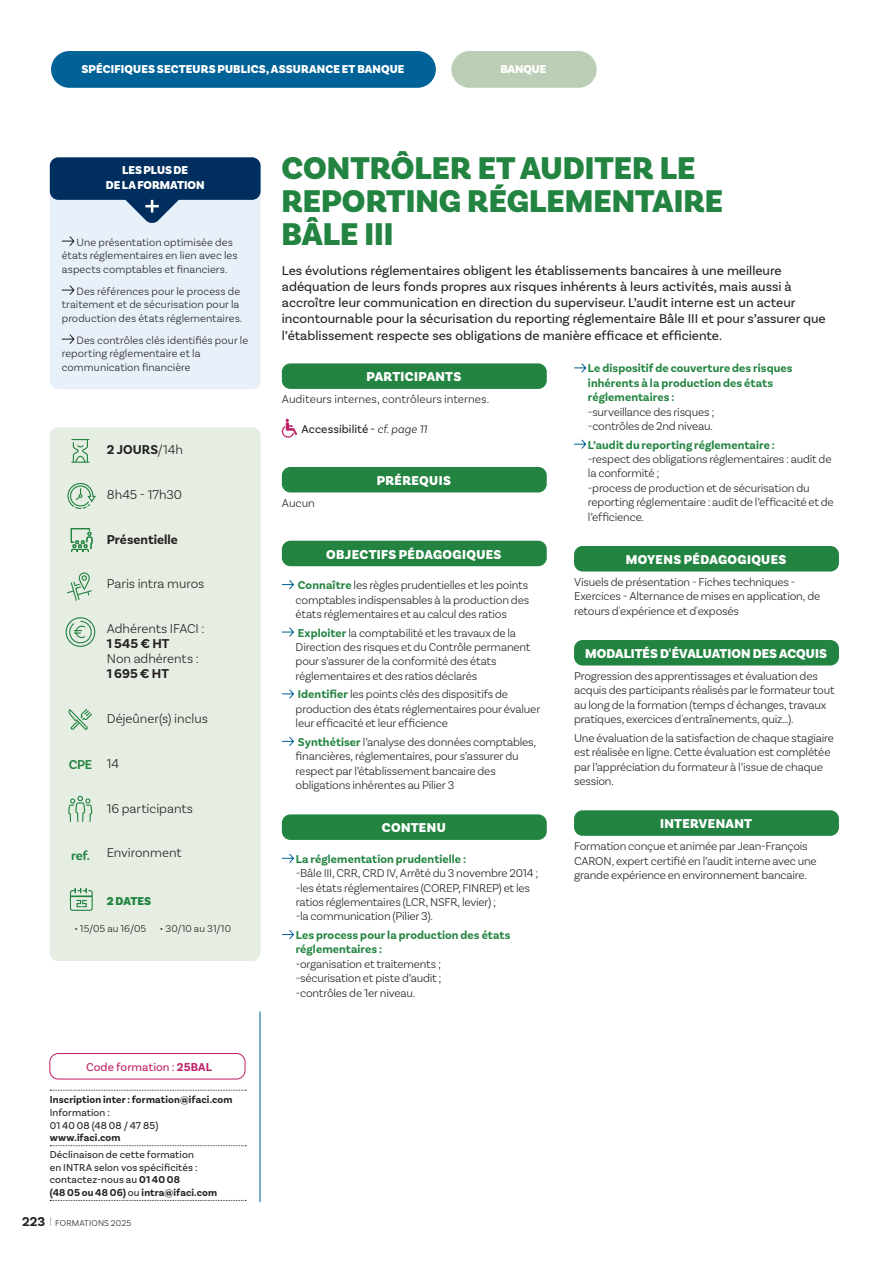
<style>
.page{position:relative;width:893px;height:1263px;background:#fff}
.page>*{position:absolute;margin:0;border:0;box-sizing:border-box;transform-origin:0 0}
.TitreContrInterne{font:900 33px/33px "Basic Sans";color:#228440}
.Chapo2025{font:13.5px/16.2px "Basic Sans";color:#231f20}
.t1{font:300 13.5px/15px "Basic Sans";color:#231f20}
.t2{font:900 13.5px "Basic Sans";letter-spacing:.025em;color:#fff}
.t3{font:900 13.5px "Basic Sans";letter-spacing:.005em;color:#fff}
.t4{font:700 13.5px "Basic Sans";letter-spacing:.005em;color:#231f20}
.t5{font:600 13.5px "Basic Sans";letter-spacing:-.02em;color:#228440}
.TexteCourant2025{font:300 12px/14.4px "Basic Sans";letter-spacing:-.015em;color:#231f20}
.TexteCourant2025-2{font:700 12px/14.4px "Basic Sans";letter-spacing:.01em;color:#228440}
.t6{font:900 12px "Basic Sans";letter-spacing:.01em;color:#fff}
.TexteCourant2025-3{font:300 12px "Basic Sans";letter-spacing:.005em;color:#231f20}
.t7{font:12px "Basic Sans";letter-spacing:.005em;color:#231f20}
.t8{font:12px "Basic Sans";letter-spacing:.005em;color:#bf1f67}
.t9{font:900 12px "Basic Sans";letter-spacing:-.005em;color:#228440}
.t10{font:300 11.25px/13.5px "Basic Sans";letter-spacing:.005em;color:#231f20}
.t11{font:700 10.5px/12.6px "Basic Sans";letter-spacing:.01em;color:#231f20}
.t12{font:10.5px/12.6px "Basic Sans";letter-spacing:.01em;color:#231f20}
.t13{font:300 10.5px "Basic Sans";letter-spacing:.01em;color:#231f20}
.t14{font:300 9px "Basic Sans";letter-spacing:.015em;color:#231f20}
.s1{font-weight:300}
.s2{font-weight:700}
.s3{font-weight:400}
.s4{font-weight:700;font-size:13.5px}
.s5{font-weight:100;font-size:13.5px}
.s6{font-weight:300;font-style:italic}
.s7{font-weight:300;color:#231f20}
.s8{font-weight:700;color:#228440}
</style>
<div class="page">
<div style="left:50px;top:427px;width:211px;height:534px;background:#e6ede2;border-radius:9px"></div>
<hr style="left:260px;top:1011px;width:1px;height:191px;background:#016298">
<svg style="left:50px;top:1090px;width:196px;height:1px"></svg>
<svg style="left:50px;top:1145px;width:196px;height:1px"></svg>
<svg style="left:50px;top:1200px;width:196px;height:1px"></svg>
<div style="left:49px;top:1053px;width:196px;height:26px;border:1px solid #bf1f67;border-radius:9px"></div>
<div style="left:50px;top:157px;width:211px;height:232px;background:#e8f0f9;border-radius:9px"></div>
<div style="left:50px;top:157px;width:211px;height:43px;background:#002e5e;border-radius:9px"></div>
<svg style="left:61px;top:236px;width:14px;height:10px"></svg>
<svg style="left:61px;top:285px;width:14px;height:10px"></svg>
<svg style="left:61px;top:334px;width:14px;height:10px"></svg>
<svg style="left:123px;top:199px;width:58px;height:24px"></svg>
<svg style="left:71px;top:439px;width:18px;height:24px"></svg>
<div style="left:66px;top:617px;width:29px;height:30px;border:1px solid #228440;border-radius:50%"></div>
<svg style="left:69px;top:620px;width:23px;height:24px"></svg>
<svg style="left:69px;top:796px;width:23px;height:26px"></svg>
<svg style="left:68px;top:708px;width:24px;height:22px"></svg>
<div style="left:282px;top:363px;width:265px;height:26px;background:#228440;border-radius:9px"></div>
<svg style="left:282px;top:419px;width:15px;height:19px"></svg>
<div style="left:282px;top:467px;width:265px;height:25px;background:#228440;border-radius:9px"></div>
<div style="left:282px;top:541px;width:265px;height:25px;background:#228440;border-radius:9px"></div>
<svg style="left:281px;top:580px;width:13px;height:10px"></svg>
<svg style="left:281px;top:627px;width:13px;height:10px"></svg>
<svg style="left:281px;top:689px;width:13px;height:10px"></svg>
<svg style="left:281px;top:736px;width:13px;height:10px"></svg>
<div style="left:282px;top:814px;width:265px;height:26px;background:#228440;border-radius:9px"></div>
<svg style="left:281px;top:853px;width:13px;height:10px"></svg>
<svg style="left:281px;top:930px;width:13px;height:10px"></svg>
<svg style="left:574px;top:363px;width:12px;height:10px"></svg>
<svg style="left:574px;top:439px;width:12px;height:10px"></svg>
<div style="left:574px;top:546px;width:265px;height:25px;background:#228440;border-radius:9px"></div>
<div style="left:574px;top:640px;width:265px;height:25px;background:#228440;border-radius:9px"></div>
<div style="left:574px;top:810px;width:265px;height:26px;background:#228440;border-radius:9px"></div>
<svg style="left:67px;top:483px;width:29px;height:118px"></svg>
<div style="left:451px;top:51px;width:146px;height:37px;background:#bcceb5;border-radius:18px"></div>
<div style="left:51px;top:51px;width:385px;height:37px;background:#016298;border-radius:18px"></div>
<svg style="left:69px;top:888px;width:24px;height:23px"></svg>
<p class="t6" style="left:81px;top:62px;width:325px">SPÉCIFIQUES SECTEURS PUBLICS, ASSURANCE ET BANQUE</p>
<p class="t6" style="left:500px;top:62px;width:48px">BANQUE</p>
<p class="t6" style="left:122px;top:163px;width:67px">LES PLUS DE</p>
<p class="t6" style="left:106px;top:177px;width:100px">DE LA FORMATION</p>
<p class="t10" style="left:62px;top:235px;width:177px;text-indent:15px">Une présentation optimisée des états réglementaires en lien avec les aspects comptables et financiers.</p>
<p class="t10" style="left:62px;top:284px;width:182px;text-indent:15px">Des références pour le process de traitement et de sécurisation pour la production des états réglementaires.</p>
<p class="t10" style="left:62px;top:333px;width:188px;text-indent:15px">Des contrôles clés identifiés pour le reporting réglementaire et la communication financière</p>
<p class="t5" style="left:69px;top:757px;width:25px">CPE</p>
<p class="t5" style="left:71px;top:847px;width:20px">ref.</p>
<p class="t4" style="left:107px;top:441px;width:78px">2 JOURS<span class="s1">/14h</span></p>
<p class="t1" style="left:107px;top:487px;width:77px">8h45 - 17h30</p>
<p class="t4" style="left:107px;top:531px;width:73px">Présentielle</p>
<p class="t1" style="left:107px;top:576px;width:99px">Paris intra muros</p>
<p class="t1" style="left:107px;top:621px;width:99px">Adhérents IFACI :<br><span class="s2">1 545 € HT<br></span>Non adhérents :<br><span class="s2">1 695 € HT</span></p>
<p class="t1" style="left:107px;top:711px;width:103px">Déjeûner(s) inclus</p>
<p class="t1" style="left:107px;top:756px;width:14px">14</p>
<p class="t1" style="left:107px;top:800px;width:88px">16 participants</p>
<p class="t1" style="left:107px;top:845px;width:76px">Environment</p>
<p class="t9" style="left:107px;top:894px;width:46px">2 DATES</p>
<p class="t13" style="left:74px;top:922px;width:73px">• 15/05 au 16/05</p>
<p class="t13" style="left:160px;top:922px;width:73px">• 30/10 au 31/10</p>
<p class="t8" style="left:86px;top:1059px;width:127px">Code formation : <span class="s2">25BAL</span></p>
<p class="t11" style="left:50px;top:1093px;width:184px">Inscription inter : formation@ifaci.com<br><span class="s3">Information :<br>01 40 08 (48 08 / 47 85)<br></span>www.ifaci.com</p>
<p class="t12" style="left:50px;top:1148px;width:149px">Déclinaison de cette formation en INTRA selon vos spécificités :</p>
<p class="t11" style="left:50px;top:1173px;width:169px"><span class="s3">contactez-nous au</span> 01 40 08<br>(48 05 ou 48 06) <span class="s3">ou</span> intra@ifaci.com</p>
<p class="t14" style="left:22px;top:1218px;width:111px"><span class="s4">223</span> <span class="s5">I</span> FORMATIONS 2025</p>
<p class="TitreContrInterne" style="left:281px;top:153px;width:443px">CONTRÔLER ET AUDITER LE<br>REPORTING RÉGLEMENTAIRE<br>BÂLE III</p>
<p class="Chapo2025" style="left:282px;top:262px;width:545px">Les évolutions réglementaires obligent les établissements bancaires à une meilleure adéquation de leurs fonds propres aux risques inhérents à leurs activités, mais aussi à accroître leur communication en direction du superviseur. L’audit interne est un acteur incontournable pour la sécurisation du reporting réglementaire Bâle III et pour s’assurer que l’établissement respecte ses obligations de manière efficace et efficiente.</p>
<p class="t2" style="left:366px;top:368px;width:96px">PARTICIPANTS</p>
<p class="TexteCourant2025-3" style="left:282px;top:392px;width:209px">Auditeurs internes, contrôleurs internes.</p>
<p class="t7" style="left:302px;top:422px;width:127px">Accessibilité - <span class="s6">cf. page 11</span></p>
<p class="t2" style="left:377px;top:472px;width:76px">PRÉREQUIS</p>
<p class="TexteCourant2025" style="left:282px;top:495px;width:35px">Aucun</p>
<p class="TexteCourant2025-2" style="left:588px;top:361px;width:206px">Le dispositif de couverture des risques inhérents à la production des états réglementaires :<br><span class="s7">-surveillance des risques ;<br>-contrôles de 2nd niveau.</span></p>
<p class="TexteCourant2025" style="left:588px;top:437px;width:247px"><span class="s8">L’audit du reporting réglementaire :<br></span>-respect des obligations réglementaires : audit de la conformité ;<br>-process de production et de sécurisation du reporting réglementaire : audit de l’efficacité et de l’efficience.</p>
<p class="t2" style="left:626px;top:551px;width:162px">MOYENS PÉDAGOGIQUES</p>
<p class="TexteCourant2025" style="left:574px;top:574px;width:248px">Visuels de présentation - Fiches techniques -<br>Exercices - Alternance de mises en application, de retours d'expérience et d'exposés</p>
<p class="t3" style="left:585px;top:645px;width:243px">MODALITÉS D'ÉVALUATION DES ACQUIS</p>
<p class="TexteCourant2025" style="left:574px;top:668px;width:262px">Progression des apprentissages et évaluation des acquis des participants réalisés par le formateur tout au long de la formation (temps d'échanges, travaux pratiques, exercices d'entraînements, quiz…).</p>
<p class="TexteCourant2025" style="left:574px;top:730px;width:261px">Une évaluation de la satisfaction de chaque stagiaire est réalisée en ligne. Cette évaluation est complétée par l’appréciation du formateur à l’issue de chaque session.</p>
<p class="t2" style="left:660px;top:815px;width:93px">INTERVENANT</p>
<p class="TexteCourant2025" style="left:574px;top:839px;width:244px">Formation conçue et animée par Jean-François<br>CARON, expert certifié en l’audit interne avec une grande expérience en environnement bancaire.</p>
<p class="t2" style="left:326px;top:546px;width:177px">OBJECTIFS PÉDAGOGIQUES</p>
<p class="TexteCourant2025" style="left:296px;top:578px;width:235px;text-align:justify"><span class="s8">Connaître</span> les règles prudentielles et les points comptables indispensables à la production des états réglementaires et au calcul des ratios</p>
<p class="TexteCourant2025" style="left:296px;top:625px;width:236px"><span class="s8">Exploiter</span> la comptabilité et les travaux de la Direction des risques et du Contrôle permanent pour s’assurer de la conformité des états réglementaires et des ratios déclarés</p>
<p class="TexteCourant2025" style="left:296px;top:687px;width:246px"><span class="s8">Identifier</span> les points clés des dispositifs de production des états réglementaires pour évaluer leur efficacité et leur efficience</p>
<p class="TexteCourant2025" style="left:296px;top:734px;width:242px"><span class="s8">Synthétiser</span> l’analyse des données comptables, financières, réglementaires, pour s’assurer du respect par l’établissement bancaire des obligations inhérentes au Pilier 3</p>
<p class="t2" style="left:382px;top:819px;width:65px">CONTENU</p>
<p class="TexteCourant2025" style="left:296px;top:851px;width:244px"><span class="s8">La réglementation prudentielle :<br></span>-Bâle III, CRR, CRD IV, Arrêté du 3 novembre 2014 ; -les états réglementaires (COREP, FINREP) et les ratios réglementaires (LCR, NSFR, levier) ;<br>-la communication (Pilier 3).</p>
<p class="TexteCourant2025" style="left:296px;top:928px;width:216px"><span class="s8">Les process pour la production des états réglementaires :<br></span>-organisation et traitements ;<br>-sécurisation et piste d’audit ;<br>-contrôles de 1er niveau.</p>
</div>
